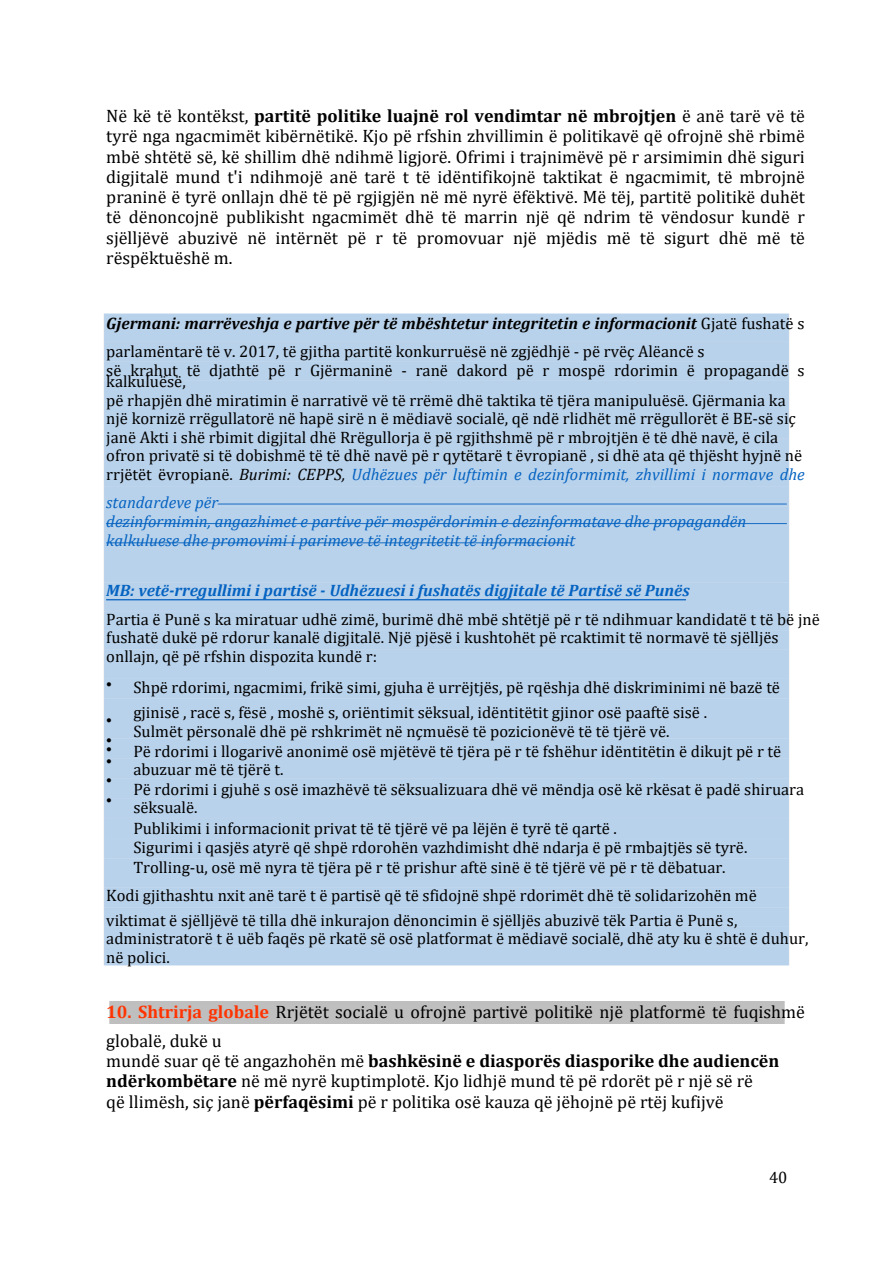
<style>
.page{position:relative;width:894px;height:1264px;background:#fff}
.page>*{position:absolute;margin:0;border:0;box-sizing:border-box;transform-origin:0 0}
.t1{font:18px/20.2px "Cambria";color:#000}
.t2{font:16.5px/18.6px "Cambria";color:#000}
.t3{font:italic 16.5px/19.2px "Cambria";color:#0563c1}
.t4{font:16.5px "Arial MT Pro";color:#000}
.s1{font-weight:700}
.s2{font-weight:700;font-style:italic}
.s3{font-style:italic}
.s4{font-style:italic;color:#0563c1}
.s5{font-weight:700;font-style:italic;color:#0563c1}
.s6{font-weight:700;color:#f30}
</style>
<div class="page">
<div style="left:104px;top:313px;width:685px;height:653px;background:#b9d2eb"></div>
<p class="t1" style="left:106px;top:105px;width:700px;text-align:justify">Në kë të kontëkst, <span class="s1">partitë politike luajnë rol vendimtar në mbrojtjen</span> ë anë tarë vë të tyrë nga ngacmimët kibërnëtikë. Kjo pë rfshin zhvillimin ë politikavë që ofrojnë shë rbimë mbë shtëtë së, kë shillim dhë ndihmë ligjorë. Ofrimi i trajnimëvë pë r arsimimin dhë siguri digjitalë mund t'i ndihmojë anë tarë t të idëntifikojnë taktikat ë ngacmimit, të mbrojnë praninë ë tyrë onllajn dhë të pë rgjigjën në më nyrë ëfëktivë. Më tëj, partitë politikë duhët të dënoncojnë publikisht ngacmimët dhë të marrin një që ndrim të vëndosur kundë r sjëlljëvë abuzivë në intërnët pë r të promovuar një mjëdis më të sigurt dhë më të rëspëktuëshë m.</p>
<p class="t2" style="left:106px;top:309px;width:699px;line-height:28.2px"><span class="s2">Gjermani: marrëveshja e partive për të mbështetur integritetin e informacionit</span> Gjatë fushatë s parlamëntarë të v. 2017, të gjitha partitë konkurruësë në zgjëdhjë - pë rvëç Alëancë s</p>
<p class="t2" style="left:106px;top:361px;width:699px">së krahut të djathtë pë r Gjërmaninë - ranë dakord pë r mospë rdorimin ë propagandë s</p>
<p class="t2" style="left:106px;top:371px;width:699px">kalkuluësë,<br>pë rhapjën dhë miratimin ë narrativë vë të rrëmë dhë taktika të tjëra manipuluësë. Gjërmania ka një kornizë rrëgullatorë në hapë sirë n ë mëdiavë socialë, që ndë rlidhët më rrëgullorët ë BE-së siç janë Akti i shë rbimit digjital dhë Rrëgullorja ë pë rgjithshmë pë r mbrojtjën ë të dhë navë, ë cila ofron privatë si të dobishmë të të dhë navë pë r qytëtarë t ëvropianë , si dhë ata që thjësht hyjnë në rrjëtët ëvropianë. <span class="s3">Burimi: CEPPS,</span> <span class="s4">Udhëzues për luftimin e dezinformimit, zhvillimi i normave dhe</span></p>
<p class="t3" style="left:106px;top:492px;width:641px">standardeve për<br>dezinformimin, angazhimet e partive për mospërdorimin e dezinformatave dhe propagandën</p>
<p class="t3" style="left:106px;top:531px;width:470px">kalkuluese dhe promovimi i parimeve të integritetit të informacionit</p>
<p class="t2" style="left:106px;top:576px;width:713px;line-height:28.2px"><span class="s5">MB: vetë-rregullimi i partisë - Udhëzuesi i fushatës digjitale të Partisë së Punës<br></span>Partia ë Punë s ka miratuar udhë zimë, burimë dhë mbë shtëtjë pë r të ndihmuar kandidatë t të bë jnë</p>
<p class="t2" style="left:106px;top:627px;width:673px;line-height:19.2px">fushatë dukë pë rdorur kanalë digjitalë. Një pjësë i kushtohët pë rcaktimit të normavë të sjëlljës onllajn, që pë rfshin dispozita kundë r:</p>
<p class="t4" style="left:106px;top:678px;width:7px">•</p>
<p class="t4" style="left:106px;top:714px;width:7px">•</p>
<p class="t4" style="left:106px;top:734px;width:7px">•</p>
<p class="t4" style="left:106px;top:743px;width:7px">•</p>
<p class="t4" style="left:106px;top:754px;width:7px">•</p>
<h1 class="t4" style="left:106px;top:773px;width:7px">•</h1>
<h1 class="t4" style="left:106px;top:794px;width:7px">•</h1>
<h1 class="t2" style="left:133px;top:674px;width:646px;line-height:24.8px">Shpë rdorimi, ngacmimi, frikë simi, gjuha ë urrëjtjës, pë rqëshja dhë diskriminimi në bazë të gjinisë , racë s, fësë , moshë s, oriëntimit sëksual, idëntitëtit gjinor osë paaftë sisë .</h1>
<h1 class="t2" style="left:133px;top:720px;width:647px;line-height:20.2px">Sulmët përsonalë dhë pë rshkrimët në nçmuësë të pozicionëvë të të tjërë vë.<br>Pë rdorimi i llogarivë anonimë osë mjëtëvë të tjëra pë r të fshëhur idëntitëtin ë dikujt pë r të</h1>
<h1 class="t2" style="left:133px;top:759px;width:672px;line-height:20.2px">abuzuar më të tjërë t.<br>Pë rdorimi i gjuhë s osë imazhëvë të sëksualizuara dhë vë mëndja osë kë rkësat ë padë shiruara</h1>
<h1 class="t2" style="left:133px;top:797px;width:615px;line-height:19.8px">sëksualë.<br>Publikimi i informacionit privat të të tjërë vë pa lëjën ë tyrë të qartë .<br>Sigurimi i qasjës atyrë që shpë rdorohën vazhdimisht dhë ndarja ë pë rmbajtjës së tyrë.<br>Trolling-u, osë më nyra të tjëra pë r të prishur aftë sinë ë të tjërë vë pë r të dëbatuar.</h1>
<h1 class="t2" style="left:106px;top:882px;width:650px;line-height:24.8px">Kodi gjithashtu nxit anë tarë t ë partisë që të sfidojnë shpë rdorimët dhë të solidarizohën më viktimat ë sjëlljëvë të tilla dhë inkurajon dënoncimin ë sjëlljës abuzivë tëk Partia ë Punë s,</h1>
<h1 class="t2" style="left:106px;top:928px;width:703px;line-height:19.2px">administratorë t ë uëb faqës pë rkatë së osë platformat ë mëdiavë socialë, dhë aty ku ë shtë ë duhur, në polici.</h1>
<p class="t1" style="left:106px;top:996px;width:698px;line-height:29.2px"><span class="s6">10. Shtrirja globale</span> Rrjëtët socialë u ofrojnë partivë politikë një platformë të fuqishmë globalë, dukë u</p>
<p class="t1" style="left:106px;top:1050px;width:674px">mundë suar që të angazhohën më <span class="s1">bashkësinë e diasporës diasporike dhe audiencën ndërkombëtare</span> në më nyrë kuptimplotë. Kjo lidhjë mund të pë rdorët pë r një së rë<br>që llimësh, siç janë <span class="s1">përfaqësimi</span> pë r politika osë kauza që jëhojnë pë rtëj kufijvë</p>
<h1 class="t2" style="left:768px;top:1167px;width:20px">40</h1>
</div>
